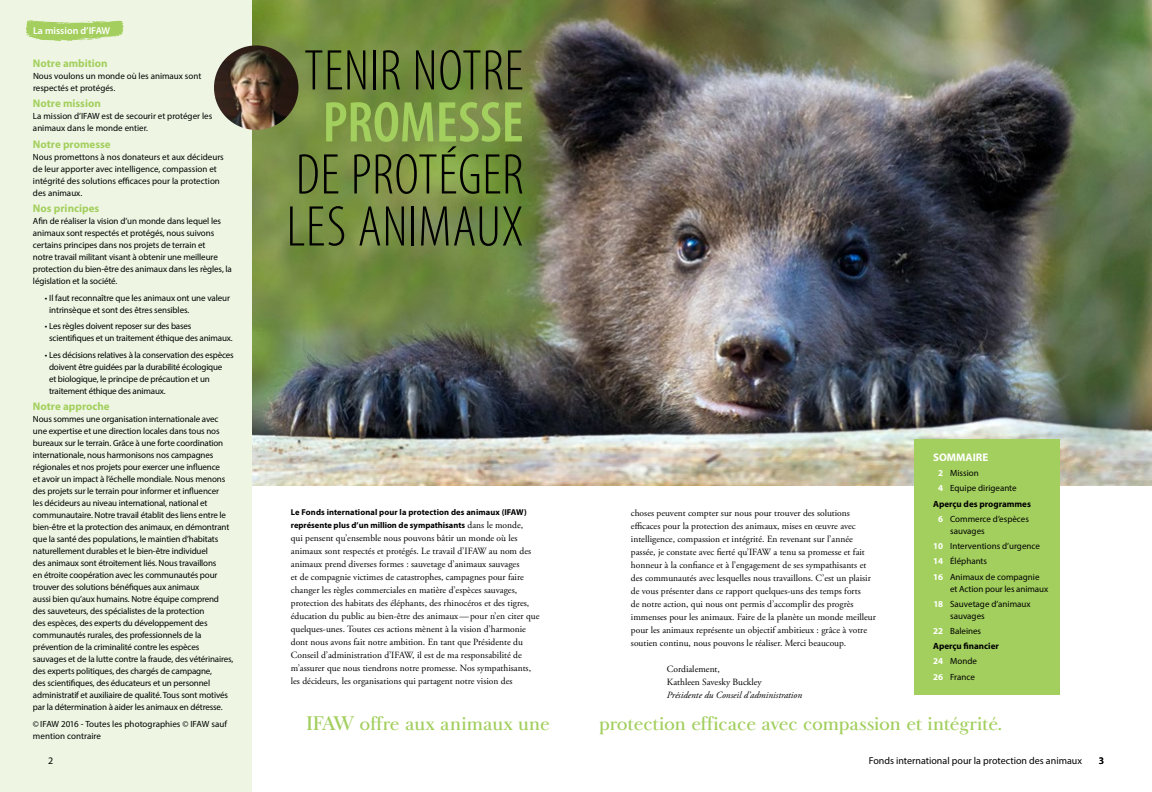
<style>
.page{position:relative;width:1152px;height:792px;background:#fff}
.page>*{position:absolute;margin:0;border:0;box-sizing:border-box;transform-origin:0 0}
.t1{font:300 condensed 57.9px/52px "Myriad Pro";letter-spacing:.01em;color:#000}
.t2{font:600 condensed 57.9px "Myriad Pro";color:#a3cf5e}
.t3{font:500 19px "Oldbaskerville";color:#a3cf5e}
.t4{font:700 11px "Myriad Pro";color:#a3cf5e}
.t5{font:700 11px "Myriad Pro";color:#fff}
.t6{font:10px "Myriad Pro";color:#000}
.t7{font:600 10px "Myriad Pro";color:#fff}
.t8{font:9.5px/13px "Adobe Garamond Pro";color:#000}
.t9{font:italic 9.5px "Adobe Garamond Pro";color:#000}
.t10{font:9px/12px "Myriad Pro";letter-spacing:-.015em;color:#000}
.t11{font:700 9px "Myriad Pro";color:#000}
.t12{font:700 8.5px/13px "Myriad Pro";color:#000}
.s1{font-family:"Adobe Garamond Pro";font-weight:400;font-size:9.5px}
.s2{font-weight:700;color:#fff}
.s3{font-weight:700}
</style>
<div class="page">
<img style="left:252px;top:0;width:900px;height:486px">
<div style="left:0;top:0;width:252px;height:792px;background:#eef6e3"></div>
<img style="left:26px;top:20px;width:98px;height:21px">
<div style="left:914px;top:439px;width:146px;height:256px;background:#a3cf5e"></div>
<img style="left:214px;top:45px;width:84px;height:85px;border-radius:42px">
<p class="t7" style="left:33px;top:24px;width:79px">La mission d’IFAW</p>
<p class="t4" style="left:33px;top:56px;width:76px">Notre ambition</p>
<p class="t10" style="left:33px;top:70px;width:170px">Nous voulons un monde où les animaux sont respectés et protégés.</p>
<p class="t4" style="left:33px;top:96px;width:69px">Notre mission</p>
<p class="t10" style="left:33px;top:110px;width:181px">La mission d’IFAW est de secourir et protéger les animaux dans le monde entier.</p>
<p class="t4" style="left:33px;top:137px;width:79px">Notre promesse</p>
<p class="t10" style="left:33px;top:151px;width:192px">Nous promettons à nos donateurs et aux décideurs de leur apporter avec intelligence, compassion et intégrité des solutions efficaces pour la protection des animaux.</p>
<p class="t4" style="left:33px;top:201px;width:68px">Nos principes</p>
<p class="t10" style="left:33px;top:215px;width:201px">Afin de réaliser la vision d’un monde dans lequel les animaux sont respectés et protégés, nous suivons certains principes dans nos projets de terrain et<br>notre travail militant visant à obtenir une meilleure protection du bien-être des animaux dans les règles, la législation et la société.</p>
<p class="t10" style="left:49px;top:292px;width:182px;text-indent:-4px">• Il faut reconnaître que les animaux ont une valeur intrinsèque et sont des êtres sensibles.</p>
<p class="t10" style="left:49px;top:320px;width:185px;text-indent:-4px">• Les règles doivent reposer sur des bases scientifiques et un traitement éthique des animaux.</p>
<p class="t10" style="left:49px;top:349px;width:186px;text-indent:-4px">• Les décisions relatives à la conservation des espèces doivent être guidées par la durabilité écologique<br>et biologique, le principe de précaution et un traitement éthique des animaux.</p>
<p class="t4" style="left:33px;top:399px;width:78px">Notre approche</p>
<p class="t10" style="left:33px;top:413px;width:202px">Nous sommes une organisation internationale avec une expertise et une direction locales dans tous nos bureaux sur le terrain. Grâce à une forte coordination internationale, nous harmonisons nos campagnes régionales et nos projets pour exercer une influence<br>et avoir un impact à l’échelle mondiale. Nous menons des projets sur le terrain pour informer et influencer<br>les décideurs au niveau international, national et communautaire. Notre travail établit des liens entre le bien-être et la protection des animaux, en démontrant que la santé des populations, le maintien d’habitats naturellement durables et le bien-être individuel<br>des animaux sont étroitement liés. Nous travaillons<br>en étroite coopération avec les communautés pour trouver des solutions bénéfiques aux animaux<br>aussi bien qu’aux humains. Notre équipe comprend des sauveteurs, des spécialistes de la protection<br>des espèces, des experts du développement des communautés rurales, des professionnels de la prévention de la criminalité contre les espèces sauvages et de la lutte contre la fraude, des vétérinaires, des experts politiques, des chargés de campagne,<br>des scientifiques, des éducateurs et un personnel administratif et auxiliaire de qualité. Tous sont motivés par la détermination à aider les animaux en détresse.</p>
<p class="t10" style="left:33px;top:718px;width:196px">©IFAW 2016 - Toutes les photographies © IFAW sauf mention contraire</p>
<p class="t6" style="left:48px;top:754px;width:7px">2</p>
<h1 class="t1" style="left:304px;top:44px;width:221px">TENIR NOTRE</h1>
<h1 class="t2" style="left:323px;top:87px;width:202px">PROMESSE</h1>
<h1 class="t1" style="left:287px;top:148px;width:239px">DE PROTÉGER<br>LES ANIMAUX</h1>
<p class="t12" style="left:291px;top:506px;width:237px">Le Fonds international pour la protection des animaux (IFAW) représente plus d’un million de sympathisants <span class="s1">dans le monde,</span></p>
<p class="t8" style="left:291px;top:532px;width:250px">qui pensent qu’ensemble nous pouvons bâtir un monde où les animaux sont respectés et protégés. Le travail d’IFAW au nom des animaux prend diverses formes : sauvetage d’animaux sauvages<br>et de compagnie victimes de catastrophes, campagnes pour faire changer les règles commerciales en matière d’espèces sauvages, protection des habitats des éléphants, des rhinocéros et des tigres, éducation du public au bien-être des animaux—pour n’en citer que quelques-unes. Toutes ces actions mènent à la vision d’harmonie dont nous avons fait notre ambition. En tant que Présidente du Conseil d’administration d’IFAW, il est de ma responsabilité de m’assurer que nous tiendrons notre promesse. Nos sympathisants, les décideurs, les organisations qui partagent notre vision des</p>
<p class="t8" style="left:631px;top:507px;width:246px">choses peuvent compter sur nous pour trouver des solutions efficaces pour la protection des animaux, mises en œuvre avec intelligence, compassion et intégrité. En revenant sur l’année passée, je constate avec fierté qu’IFAW a tenu sa promesse et fait honneur à la confiance et à l’engagement de ses sympathisants et des communautés avec lesquelles nous travaillons. C’est un plaisir de vous présenter dans ce rapport quelques-uns des temps forts<br>de notre action, qui nous ont permis d’accomplir des progrès immenses pour les animaux. Faire de la planète un monde meilleur pour les animaux représente un objectif ambitieux : grâce à votre soutien continu, nous pouvons le réaliser. Merci beaucoup.</p>
<p class="t8" style="left:667px;top:663px;width:96px">Cordialement,<br>Kathleen Savesky Buckley</p>
<p class="t9" style="left:667px;top:689px;width:137px">Présidente du Conseil d’administration</p>
<p class="t5" style="left:933px;top:450px;width:57px">SOMMAIRE</p>
<p class="t10" style="left:938px;top:467px;width:42px"><span class="s2">2</span> Mission</p>
<p class="t10" style="left:938px;top:482px;width:80px"><span class="s2">4</span> Equipe dirigeante</p>
<p class="t11" style="left:933px;top:498px;width:99px">Aperçu des programmes</p>
<p class="t10" style="left:938px;top:513px;width:92px"><span class="s2">6</span> Commerce d’espèces</p>
<p class="t10" style="left:933px;top:523px;width:108px;line-height:15.2px;text-indent:17px">sauvages<br><span class="s2">10</span> Interventions d’urgence<br><span class="s2">14</span> Éléphants<br><span class="s2">16</span> Animaux de compagnie</p>
<p class="t10" style="left:934px;top:581px;width:116px;line-height:15.2px;text-indent:17px">et Action pour les animaux<br><span class="s2">18</span> Sauvetage d’animaux</p>
<p class="t10" style="left:933px;top:608px;width:67px;line-height:15.2px;text-indent:17px">sauvages<br><span class="s2">22</span> Baleines<br><span class="s3">Aperçu financier<br></span><span class="s2">24</span> Monde<br><span class="s2">26</span> France</p>
<h2 class="t3" style="left:306px;top:711px;width:245px">IFAW offre aux animaux une</h2>
<h2 class="t3" style="left:599px;top:711px;width:404px">protection efficace avec compassion et intégrité.</h2>
<p class="t6" style="left:869px;top:754px;width:215px">Fonds international pour la protection des animaux</p>
<p class="t6" style="left:1099px;top:754px;width:7px">3</p>
</div>
